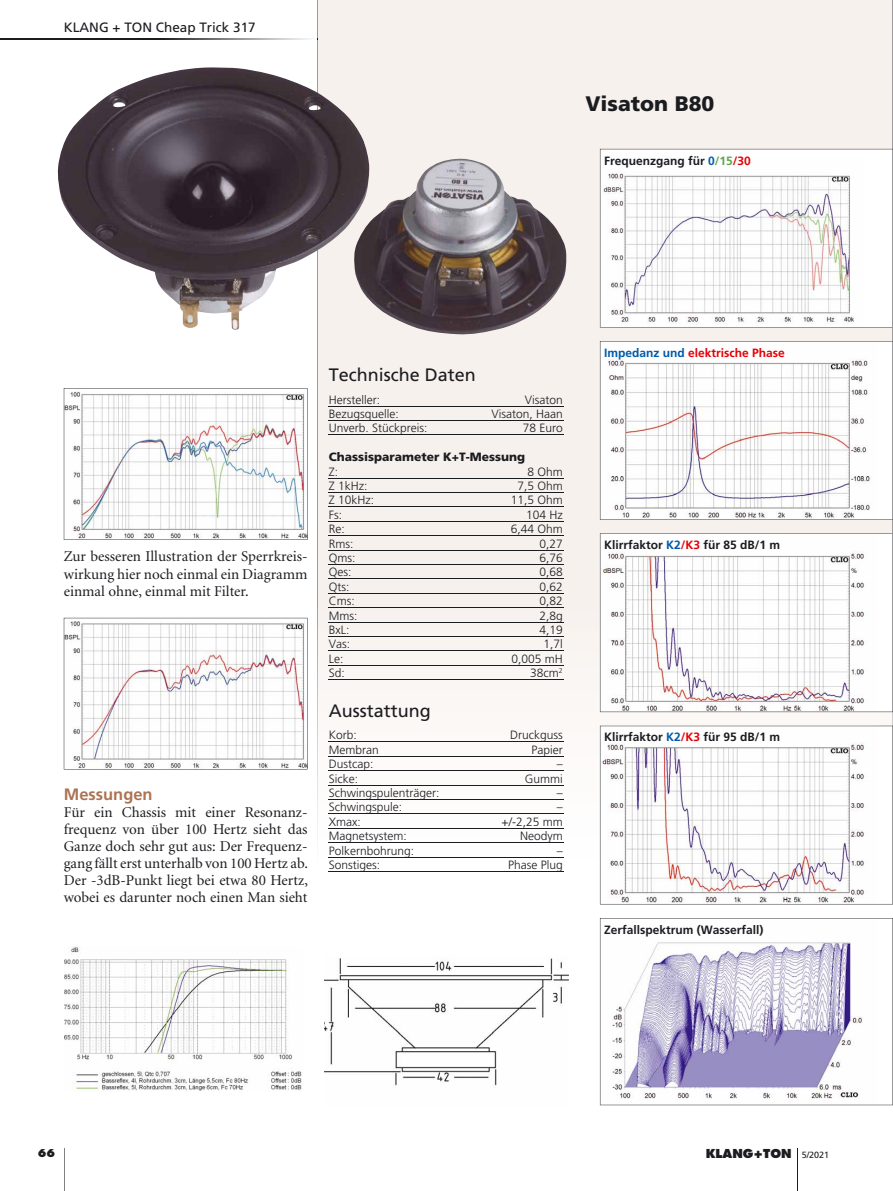
<style>
.page{position:relative;width:893px;height:1191px;background:#fff}
.page>*{position:absolute;margin:0;border:0;box-sizing:border-box;transform-origin:0 0}
.t1{font:900 21px "Frutiger";color:#1b1c20}
.t2{font:18px "Frutiger";color:#1b1c20}
.t3{font:700 16.5px "Frutiger";color:#ac7454}
.t4{font:15px/17px "Minion";color:#1b1c20;text-align:justify}
.t5{font:13.5px "Frutiger";color:#1b1c20}
.t6{font:300 12px "Frutiger";color:#1b1c20}
.t7{font:700 12px "Frutiger";color:#1b1c20}
.t8{font:700 12px "Frutiger";color:#e60005}
.t9{font:900 12px "Frutiger";color:#1b1c20}
.t10{font:800 12px "Futura";color:#1b1c20}
.t11{font:800 10.5px "Futura";color:#1b1c20}
.s1{color:#005aa9}
.s2{color:#5da64c}
.s3{color:#e60005}
.s4{font-family:"Frutiger";font-weight:400;font-size:9px}
</style>
<div class="page">
<img style="left:317px;top:0;width:576px;height:872px">
<hr style="left:797px;top:1148px;width:1px;height:42px;background:#1b1c20">
<svg style="left:600px;top:149px;width:293px;height:178px"></svg>
<svg style="left:600px;top:341px;width:293px;height:179px"></svg>
<svg style="left:600px;top:533px;width:293px;height:179px"></svg>
<svg style="left:600px;top:725px;width:293px;height:179px"></svg>
<svg style="left:600px;top:918px;width:293px;height:187px"></svg>
<hr style="left:64px;top:1148px;width:1px;height:42px;background:#818084">
<img style="left:0;top:38px;width:310px;height:1px">
<hr style="left:329px;top:406px;width:235px;height:1px;background:#1b1c20">
<hr style="left:329px;top:420px;width:235px;height:1px;background:#1b1c20">
<hr style="left:329px;top:434px;width:235px;height:1px;background:#1b1c20">
<hr style="left:329px;top:478px;width:235px;height:1px;background:#1b1c20">
<hr style="left:329px;top:492px;width:235px;height:1px;background:#1b1c20">
<hr style="left:329px;top:506px;width:235px;height:1px;background:#1b1c20">
<hr style="left:329px;top:521px;width:235px;height:1px;background:#1b1c20">
<hr style="left:329px;top:535px;width:235px;height:1px;background:#1b1c20">
<hr style="left:329px;top:550px;width:235px;height:1px;background:#1b1c20">
<hr style="left:329px;top:564px;width:235px;height:1px;background:#1b1c20">
<hr style="left:329px;top:578px;width:235px;height:1px;background:#1b1c20">
<hr style="left:329px;top:593px;width:235px;height:1px;background:#1b1c20">
<hr style="left:329px;top:607px;width:235px;height:1px;background:#1b1c20">
<hr style="left:329px;top:622px;width:235px;height:1px;background:#1b1c20">
<hr style="left:329px;top:636px;width:235px;height:1px;background:#1b1c20">
<hr style="left:329px;top:650px;width:235px;height:1px;background:#1b1c20">
<hr style="left:329px;top:665px;width:235px;height:1px;background:#1b1c20">
<hr style="left:329px;top:679px;width:235px;height:1px;background:#1b1c20">
<hr style="left:329px;top:741px;width:235px;height:1px;background:#1b1c20">
<hr style="left:329px;top:756px;width:235px;height:1px;background:#1b1c20">
<hr style="left:329px;top:770px;width:235px;height:1px;background:#1b1c20">
<hr style="left:329px;top:784px;width:235px;height:1px;background:#1b1c20">
<hr style="left:329px;top:799px;width:235px;height:1px;background:#1b1c20">
<hr style="left:329px;top:813px;width:235px;height:1px;background:#1b1c20">
<hr style="left:329px;top:828px;width:235px;height:1px;background:#1b1c20">
<hr style="left:329px;top:842px;width:235px;height:1px;background:#1b1c20">
<hr style="left:329px;top:856px;width:235px;height:1px;background:#1b1c20">
<hr style="left:329px;top:871px;width:235px;height:1px;background:#1b1c20">
<img style="left:354px;top:158px;width:212px;height:177px">
<img style="left:57px;top:67px;width:312px;height:263px">
<img style="left:64px;top:947px;width:238px;height:144px">
<img style="left:325px;top:958px;width:243px;height:128px">
<svg style="left:64px;top:388px;width:244px;height:152px"></svg>
<svg style="left:64px;top:618px;width:244px;height:151px"></svg>
<p class="t5" style="left:64px;top:21px;width:193px">KLANG + TON Cheap Trick 317</p>
<h1 class="t1" style="left:585px;top:95px;width:131px">Visaton B80</h1>
<p class="t7" style="left:604px;top:155px;width:148px">Frequenzgang für <span class="s1">0</span><span class="s2">/15</span><span class="s3">/30</span></p>
<p class="t4" style="left:64px;top:549px;width:245px">Zur besseren Illustration der Sperrkreis&shy;wirkung hier noch einmal ein Diagramm einmal ohne, einmal mit Filter.</p>
<h3 class="t3" style="left:64px;top:787px;width:90px">Messungen</h3>
<p class="t4" style="left:64px;top:804px;width:246px">Für ein Chassis mit einer Resonanz&shy;frequenz von über 100 Hertz sieht das Ganze doch sehr gut aus: Der Frequenz&shy;gang fällt erst unterhalb von 100 Hertz ab.<br>Der -3dB-Punkt liegt bei etwa 80 Hertz, wobei es darunter noch einen Man sieht</p>
<h2 class="t2" style="left:329px;top:367px;width:149px">Technische Daten</h2>
<p class="t6" style="left:329px;top:394px;width:53px">Hersteller:</p>
<p class="t6" style="left:525px;top:394px;width:40px">Visaton</p>
<p class="t6" style="left:329px;top:409px;width:72px">Bezugsquelle:</p>
<p class="t6" style="left:491px;top:409px;width:73px">Visaton, Haan</p>
<p class="t6" style="left:329px;top:423px;width:100px">Unverb. Stückpreis:</p>
<p class="t6" style="left:523px;top:423px;width:42px">78 Euro</p>
<p class="t9" style="left:329px;top:452px;width:198px">Chassisparameter K+T-Messung</p>
<p class="t6" style="left:329px;top:466px;width:11px">Z:</p>
<p class="t6" style="left:527px;top:466px;width:37px">8 Ohm</p>
<p class="t6" style="left:329px;top:481px;width:40px">Z 1kHz:</p>
<p class="t6" style="left:517px;top:481px;width:47px">7,5 Ohm</p>
<p class="t6" style="left:329px;top:495px;width:47px">Z 10kHz:</p>
<p class="t6" style="left:511px;top:495px;width:54px">11,5 Ohm</p>
<p class="t6" style="left:329px;top:509px;width:15px">Fs:</p>
<p class="t6" style="left:526px;top:509px;width:38px">104 Hz</p>
<p class="t6" style="left:329px;top:524px;width:18px">Re:</p>
<p class="t6" style="left:511px;top:524px;width:54px">6,44 Ohm</p>
<p class="t6" style="left:329px;top:538px;width:26px">Rms:</p>
<p class="t6" style="left:539px;top:538px;width:25px">0,27</p>
<p class="t6" style="left:329px;top:553px;width:28px">Qms:</p>
<p class="t6" style="left:539px;top:553px;width:25px">6,76</p>
<p class="t6" style="left:329px;top:567px;width:24px">Qes:</p>
<p class="t6" style="left:539px;top:567px;width:25px">0,68</p>
<p class="t6" style="left:329px;top:581px;width:22px">Qts:</p>
<p class="t6" style="left:539px;top:581px;width:25px">0,62</p>
<p class="t6" style="left:329px;top:596px;width:28px">Cms:</p>
<p class="t6" style="left:539px;top:596px;width:25px">0,82</p>
<p class="t6" style="left:329px;top:610px;width:30px">Mms:</p>
<p class="t6" style="left:539px;top:610px;width:25px">2,8g</p>
<p class="t6" style="left:329px;top:625px;width:22px">BxL:</p>
<p class="t6" style="left:539px;top:625px;width:25px">4,19</p>
<p class="t6" style="left:329px;top:639px;width:23px">Vas:</p>
<p class="t6" style="left:543px;top:639px;width:21px">1,7l</p>
<p class="t6" style="left:329px;top:653px;width:16px">Le:</p>
<p class="t6" style="left:511px;top:653px;width:53px">0,005 mH</p>
<p class="t6" style="left:329px;top:668px;width:18px">Sd:</p>
<p class="t6" style="left:530px;top:668px;width:34px">38cm<sup>2</sup></p>
<h2 class="t2" style="left:329px;top:703px;width:104px">Ausstattung</h2>
<p class="t6" style="left:329px;top:730px;width:30px">Korb:</p>
<p class="t6" style="left:510px;top:730px;width:54px">Druckguss</p>
<p class="t6" style="left:329px;top:744px;width:52px">Membran</p>
<p class="t6" style="left:531px;top:744px;width:33px">Papier</p>
<p class="t6" style="left:329px;top:759px;width:46px">Dustcap:</p>
<p class="t6" style="left:557px;top:759px;width:7px">–</p>
<p class="t6" style="left:329px;top:773px;width:31px">Sicke:</p>
<p class="t6" style="left:525px;top:773px;width:39px">Gummi</p>
<p class="t6" style="left:329px;top:788px;width:112px">Schwingspulenträger:</p>
<p class="t6" style="left:557px;top:788px;width:7px">–</p>
<p class="t6" style="left:329px;top:802px;width:75px">Schwingspule:</p>
<p class="t6" style="left:557px;top:802px;width:7px">–</p>
<p class="t6" style="left:329px;top:816px;width:33px">Xmax:</p>
<p class="t6" style="left:501px;top:816px;width:63px">+/-2,25 mm</p>
<p class="t6" style="left:329px;top:831px;width:80px">Magnetsystem:</p>
<p class="t6" style="left:520px;top:831px;width:44px">Neodym</p>
<p class="t6" style="left:329px;top:845px;width:87px">Polkernbohrung:</p>
<p class="t6" style="left:557px;top:845px;width:7px">–</p>
<p class="t6" style="left:329px;top:860px;width:53px">Sonstiges:</p>
<p class="t6" style="left:508px;top:860px;width:56px">Phase Plug</p>
<p class="t8" style="left:604px;top:348px;width:182px"><span class="s1">Impedanz und</span> elektrische Phase</p>
<p class="t7" style="left:604px;top:540px;width:178px">Klirrfaktor <span class="s1">K2</span><span class="s3">/K3</span> für 85 dB/1 m</p>
<p class="t7" style="left:604px;top:732px;width:178px">Klirrfaktor <span class="s1">K2</span><span class="s3">/K3</span> für 95 dB/1 m</p>
<p class="t7" style="left:604px;top:924px;width:161px">Zerfallspektrum (Wasserfall)</p>
<p class="t11" style="left:38px;top:1147px;width:19px">66</p>
<p class="t10" style="left:706px;top:1146px;width:125px">KLANG+TON <span class="s4">5/2021</span></p>
</div>
